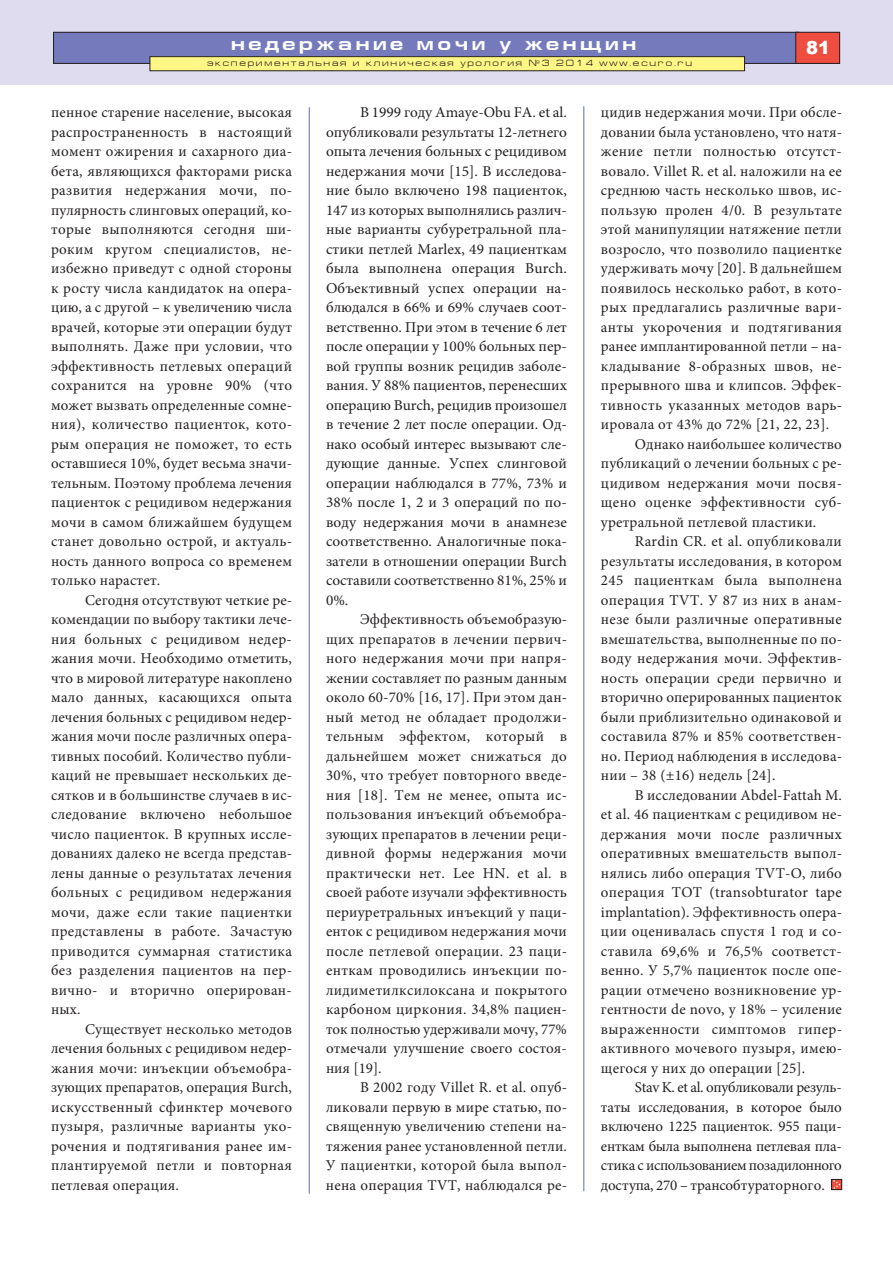
<style>
.page{position:relative;width:893px;height:1263px;background:#fff}
.page>*{position:absolute;margin:0;border:0;box-sizing:border-box;transform-origin:0 0}
.t1{font:700 18px "Europe Ext";letter-spacing:.2em;color:#fff}
.t2{font:900 18px "Arial";color:#fff}
.t3{font:15px/19.5px "Minion Pro";letter-spacing:.015em;color:#231f20;text-align:justify}
.t4{font:15px "Minion Pro";letter-spacing:-.005em;color:#231f20}
.t5{font:15px "Minion Pro";letter-spacing:-.025em;color:#231f20}
.t6{font:15px "Minion Pro";letter-spacing:-.015em;color:#231f20}
.t7{font:15px "Minion Pro";letter-spacing:-.02em;color:#231f20}
.t8{font:9px "Europe Ext";letter-spacing:.2em;color:#231f20}
</style>
<div class="page">
<div style="left:0;top:0;width:893px;height:85px;background:#dedcee"></div>
<div style="left:54px;top:32px;width:745px;height:31px;background:#747abb"></div>
<div style="left:53px;top:32px;width:746px;height:32px;border:1px solid #231f20"></div>
<div style="left:796px;top:32px;width:44px;height:31px;background:#ef4d40"></div>
<div style="left:795px;top:32px;width:45px;height:32px;border:1px solid #231f20"></div>
<div style="left:150px;top:57px;width:594px;height:14px;background:#fff685"></div>
<div style="left:150px;top:56px;width:595px;height:15px;border:1px solid #231f20"></div>
<hr style="left:309px;top:107px;width:1px;height:1087px;background:#747abb">
<hr style="left:583px;top:106px;width:1px;height:1085px;background:#747abb">
<div style="left:831px;top:1179px;width:11px;height:11px;border:1px solid #231f20"></div>
<svg style="left:832px;top:1179px;width:9px;height:10px"></svg>
<p class="t1" style="left:231px;top:37px;width:407px">недержание мочи у женщин</p>
<p class="t8" style="left:207px;top:60px;width:486px">экспериментальная и клиническая урология №3 2014 www.ecuro.ru</p>
<p class="t2" style="left:806px;top:34px;width:26px">81</p>
<p class="t3" style="left:51px;top:104px;width:243px">пенное старение население, высокая распространенность в настоящий момент ожирения и сахарного диа&shy;бета, являющихся факторами риска развития недержания мочи, по&shy;пулярность слинговых операций, ко&shy;торые выполняются сегодня ши&shy;роким кругом специалистов, не&shy;избежно приведут с одной стороны к росту числа кандидаток на опера&shy;цию, а с другой – к увеличению числа врачей, которые эти операции будут выполнять. Даже при условии, что эффективность петлевых операций сохранится на уровне 90% (что может вызвать определенные сомне&shy;ния), количество пациенток, кото&shy;рым операция не поможет, то есть оставшиеся 10%, будет весьма значи&shy;тельным. Поэтому проблема лечения пациенток с рецидивом недержания мочи в самом ближайшем будущем станет довольно острой, и актуаль&shy;ность данного вопроса со временем только нарастет.</p>
<p class="t3" style="left:51px;top:591px;width:243px;text-indent:34px">Сегодня отсутствуют четкие ре&shy;комендации по выбору тактики лече&shy;ния больных с рецидивом недер&shy;жания мочи. Необходимо отметить, что в мировой литературе накоплено мало данных, касающихся опыта лечения больных с рецидивом недер&shy;жания мочи после различных опера&shy;тивных пособий. Количество публи&shy;каций не превышает нескольких де&shy;сятков и в большинстве случаев в ис&shy;следование включено небольшое число пациенток. В крупных иссле&shy;дованиях далеко не всегда представ&shy;лены данные о результатах лечения больных с рецидивом недержания мочи, даже если такие пациентки представлены в работе. Зачастую приводится суммарная статистика без разделения пациентов на пер&shy;вично- и вторично оперирован&shy;ных.</p>
<p class="t3" style="left:51px;top:1020px;width:243px;text-indent:34px">Существует несколько методов лечения больных с рецидивом недер&shy;жания мочи: инъекции объемобра&shy;зующих препаратов, операция Burch, искусственный сфинктер мочевого пузыря, различные варианты уко&shy;рочения и подтягивания ранее им&shy;плантируемой петли и повторная петлевая операция.</p>
<p class="t3" style="left:326px;top:104px;width:242px;text-indent:34px">В 1999 году Amaye-Obu FA. et al. опубликовали результаты 12-летнего опыта лечения больных с рецидивом недержания мочи [15]. В исследова&shy;ние было включено 198 пациенток, 147 из которых выполнялись различ&shy;ные варианты субуретральной пла&shy;стики петлей Marlex, 49 пациенткам была выполнена операция Burch.<br>Объективный успех операции на&shy;блюдался в 66% и 69% случаев соот&shy;ветственно. При этом в течение 6 лет после операции у 100% больных пер&shy;вой группы возник рецидив заболе&shy;вания. У 88% пациентов, перенесших операцию Burch, рецидив произошел в течение 2 лет после операции. Од&shy;нако особый интерес вызывают сле&shy;дующие данные. Успех слинговой операции наблюдался в 77%, 73% и 38% после 1, 2 и 3 операций по по&shy;воду недержания мочи в анамнезе соответственно. Аналогичные пока&shy;затели в отношении операции Burch составили соответственно 81%, 25% и 0%.</p>
<p class="t3" style="left:326px;top:611px;width:243px;text-indent:34px">Эффективность объемобразую&shy;щих препаратов в лечении первич&shy;ного недержания мочи при напря&shy;жении составляет по разным данным около 60-70% [16, 17]. При этом дан&shy;ный метод не обладает продолжи&shy;тельным эффектом, который в дальнейшем может снижаться до 30%, что требует повторного введе&shy;ния [18]. Тем не менее, опыта ис&shy;пользования инъекций объемобра&shy;зующих препаратов в лечении реци&shy;дивной формы недержания мочи практически нет. Lee HN. et al. в своей работе изучали эффективность периуретральных инъекций у паци&shy;енток с рецидивом недержания мочи после петлевой операции. 23 паци&shy;енткам проводились инъекции по&shy;лидиметилксилоксана и покрытого карбоном циркония. 34,8% пациен&shy;ток полностью удерживали мочу, 77% отмечали улучшение своего состоя&shy;ния [19].</p>
<p class="t3" style="left:326px;top:1079px;width:243px;text-indent:34px">В 2002 году Villet R. et al. опуб&shy;ликовали первую в мире статью, по&shy;священную увеличению степени на&shy;тяжения ранее установленной петли.<br>У пациентки, которой была выпол&shy;нена операция TVT, наблюдался ре-</p>
<p class="t3" style="left:601px;top:104px;width:243px">цидив недержания мочи. При обсле-</p>
<p class="t3" style="left:601px;top:123px;width:243px">довании была установлено, что натя-</p>
<p class="t3" style="left:601px;top:143px;width:242px">жение петли полностью отсутст-</p>
<p class="t3" style="left:601px;top:162px;width:242px">вовало. Villet R. et al. наложили на ее</p>
<p class="t3" style="left:601px;top:182px;width:243px">среднюю часть несколько швов, ис-</p>
<p class="t3" style="left:601px;top:201px;width:242px">пользую пролен 4/0. В результате</p>
<p class="t3" style="left:601px;top:221px;width:242px">этой манипуляции натяжение петли</p>
<p class="t3" style="left:601px;top:240px;width:242px">возросло, что позволило пациентке</p>
<p class="t3" style="left:601px;top:260px;width:242px">удерживать мочу [20]. В дальнейшем</p>
<p class="t3" style="left:601px;top:279px;width:243px">появилось несколько работ, в кото-</p>
<p class="t3" style="left:601px;top:299px;width:243px">рых предлагались различные вари-</p>
<p class="t3" style="left:601px;top:318px;width:242px">анты укорочения и подтягивания</p>
<p class="t3" style="left:601px;top:338px;width:243px">ранее имплантированной петли – на-</p>
<p class="t3" style="left:601px;top:357px;width:243px">кладывание 8-образных швов, не-</p>
<p class="t3" style="left:601px;top:377px;width:242px">прерывного шва и клипсов. Эффек-</p>
<p class="t3" style="left:601px;top:396px;width:243px">тивность указанных методов варь-</p>
<p class="t3" style="left:601px;top:416px;width:230px">ировала от 43% до 72% [21, 22, 23].</p>
<p class="t3" style="left:635px;top:435px;width:208px">Однако наибольшее количество</p>
<p class="t3" style="left:601px;top:455px;width:243px">публикаций о лечении больных с ре-</p>
<p class="t3" style="left:601px;top:474px;width:243px">цидивом недержания мочи посвя-</p>
<p class="t3" style="left:601px;top:494px;width:242px">щено оценке эффективности суб-</p>
<p class="t3" style="left:601px;top:513px;width:217px">уретральной петлевой пластики.</p>
<p class="t3" style="left:635px;top:533px;width:208px">Rardin CR. et al. опубликовали</p>
<p class="t3" style="left:601px;top:552px;width:242px">результаты исследования, в котором</p>
<p class="t3" style="left:601px;top:572px;width:242px">245 пациенткам была выполнена</p>
<p class="t3" style="left:601px;top:591px;width:243px">операция TVT. У 87 из них в анам-</p>
<p class="t3" style="left:601px;top:611px;width:242px">незе были различные оперативные</p>
<p class="t3" style="left:601px;top:630px;width:243px">вмешательства, выполненные по по-</p>
<p class="t3" style="left:601px;top:650px;width:243px">воду недержания мочи. Эффектив-</p>
<p class="t3" style="left:601px;top:669px;width:242px">ность операции среди первично и</p>
<p class="t3" style="left:601px;top:689px;width:242px">вторично оперированных пациенток</p>
<p class="t3" style="left:601px;top:708px;width:242px">были приблизительно одинаковой и</p>
<p class="t3" style="left:601px;top:728px;width:242px">составила 87% и 85% соответствен-</p>
<p class="t3" style="left:601px;top:747px;width:243px">но. Период наблюдения в исследова-</p>
<p class="t3" style="left:601px;top:767px;width:176px">нии – 38 (±16) недель [24].</p>
<p class="t3" style="left:635px;top:786px;width:208px">В исследовании Abdel-Fattah M.</p>
<p class="t3" style="left:601px;top:806px;width:243px">et al. 46 пациенткам с рецидивом не-</p>
<p class="t3" style="left:601px;top:825px;width:242px">держания мочи после различных</p>
<p class="t3" style="left:601px;top:845px;width:243px">оперативных вмешательств выпол-</p>
<p class="t3" style="left:601px;top:864px;width:242px">нялись либо операция TVT-O, либо</p>
<p class="t3" style="left:601px;top:884px;width:242px">операция TOT (transobturator tape</p>
<p class="t3" style="left:601px;top:903px;width:243px">implantation). Эффективность опера-</p>
<p class="t3" style="left:601px;top:923px;width:243px">ции оценивалась спустя 1 год и со-</p>
<p class="t3" style="left:601px;top:942px;width:242px">ставила 69,6% и 76,5% соответст-</p>
<p class="t3" style="left:601px;top:962px;width:243px">венно. У 5,7% пациенток после опе-</p>
<p class="t3" style="left:601px;top:981px;width:243px">рации отмечено возникновение ур-</p>
<p class="t3" style="left:601px;top:1001px;width:242px">гентности de novo, у 18% – усиление</p>
<p class="t3" style="left:601px;top:1020px;width:243px">выраженности симптомов гипер-</p>
<p class="t3" style="left:601px;top:1040px;width:243px">активного мочевого пузыря, имею-</p>
<p class="t3" style="left:601px;top:1059px;width:206px">щегося у них до операции [25].</p>
<p class="t7" style="left:635px;top:1082px;width:208px">Stav K. et al. опубликовали резуль-</p>
<p class="t4" style="left:601px;top:1101px;width:242px">таты исследования, в которое было</p>
<p class="t4" style="left:601px;top:1121px;width:242px">включено 1225 пациенток. 955 паци-</p>
<p class="t6" style="left:601px;top:1140px;width:242px">енткам была выполнена петлевая пла-</p>
<p class="t5" style="left:601px;top:1160px;width:242px">стика с использованием позадилонного</p>
<p class="t4" style="left:601px;top:1179px;width:225px">доступа, 270 – трансобтураторного.</p>
</div>
